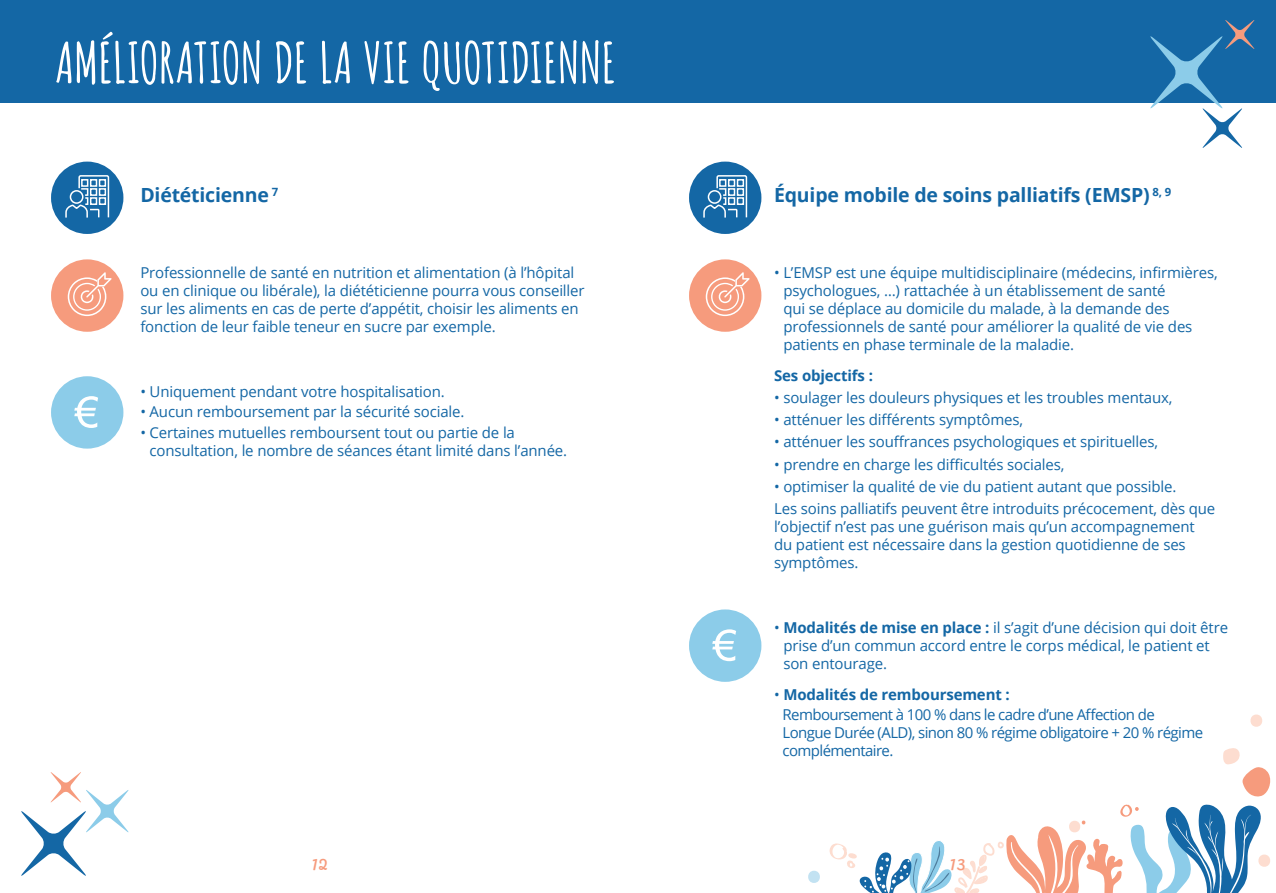
<style>
.page{position:relative;width:1276px;height:893px;background:#fff}
.page>*{position:absolute;margin:0;border:0;box-sizing:border-box;transform-origin:0 0}
.t1{font:700 55.5px "Amatic SC";letter-spacing:-.015em;color:#fff}
.t2{font:22.5px "Pacifico";color:#f69b7d}
.t3{font:700 19.5px "Open Sans";letter-spacing:-.01em;color:#1467a5}
.t4{font:15px/18px "Open Sans";letter-spacing:-.01em;color:#1467a5}
.t5{font:15px/18px "Open Sans";letter-spacing:-.04em;color:#1467a5}
.t6{font:700 15px "Open Sans";letter-spacing:-.01em;color:#1467a5}
.s1{font-weight:700}
.s2{font-weight:400}
</style>
<div class="page">
<div style="left:0;top:0;width:1276px;height:103px;background:#1467a5"></div>
<svg style="left:1223px;top:748px;width:47px;height:49px"></svg>
<svg style="left:1250px;top:714px;width:12px;height:13px"></svg>
<svg style="left:808px;top:871px;width:12px;height:12px"></svg>
<svg style="left:829px;top:804px;width:441px;height:89px"></svg>
<div style="left:51px;top:162px;width:72px;height:72px;background:#1467a5;border-radius:50%"></div>
<svg style="left:65px;top:175px;width:45px;height:88px"></svg>
<div style="left:689px;top:162px;width:72px;height:72px;background:#1467a5;border-radius:50%"></div>
<svg style="left:702px;top:175px;width:46px;height:88px"></svg>
<div style="left:51px;top:259px;width:72px;height:73px;background:#f69b7d;border-radius:50%"></div>
<svg style="left:68px;top:272px;width:44px;height:44px"></svg>
<div style="left:689px;top:259px;width:72px;height:73px;background:#f69b7d;border-radius:50%"></div>
<svg style="left:706px;top:272px;width:43px;height:44px"></svg>
<div style="left:51px;top:376px;width:72px;height:73px;background:#8ccce9;border-radius:50%"></div>
<svg style="left:74px;top:396px;width:24px;height:32px"></svg>
<div style="left:689px;top:609px;width:72px;height:73px;background:#8ccce9;border-radius:50%"></div>
<svg style="left:712px;top:629px;width:24px;height:32px"></svg>
<svg style="left:21px;top:772px;width:108px;height:104px"></svg>
<svg style="left:1150px;top:20px;width:104px;height:128px"></svg>
<p class="t1" style="left:55px;top:20px;width:562px">AMÉLIORATION DE LA VIE QUOTIDIENNE</p>
<p class="t3" style="left:140px;top:181px;width:139px">Diététicienne <sup>7</sup></p>
<p class="t4" style="left:140px;top:263px;width:446px">Professionnelle de santé en nutrition et alimentation (à l’hôpital ou en clinique ou libérale), la diététicienne pourra vous conseiller sur les aliments en cas de perte d’appétit, choisir les aliments en fonction de leur faible teneur en sucre par exemple.</p>
<p class="t4" style="left:140px;top:382px;width:306px">• Uniquement pendant votre hospitalisation.</p>
<p class="t4" style="left:140px;top:403px;width:326px">• Aucun remboursement par la sécurité sociale.</p>
<p class="t4" style="left:150px;top:423px;width:419px;text-indent:-9px">• Certaines mutuelles remboursent tout ou partie de la consultation, le nombre de séances étant limité dans l’année.</p>
<p class="t3" style="left:774px;top:181px;width:399px">Équipe mobile de soins palliatifs (EMSP) <sup>8,</sup> <sup>9</sup></p>
<p class="t4" style="left:783px;top:263px;width:436px;text-indent:-9px">• L’EMSP est une équipe multidisciplinaire (médecins, infirmières, psychologues, …) rattachée à un établissement de santé<br>qui se déplace au domicile du malade, à la demande des professionnels de santé pour améliorer la qualité de vie des patients en phase terminale de la maladie.</p>
<p class="t6" style="left:774px;top:364px;width:100px">Ses objectifs :</p>
<p class="t4" style="left:774px;top:388px;width:400px">• soulager les douleurs physiques et les troubles mentaux,</p>
<p class="t4" style="left:774px;top:410px;width:250px">• atténuer les différents symptômes,</p>
<p class="t4" style="left:774px;top:432px;width:385px">• atténuer les souffrances psychologiques et spirituelles,</p>
<p class="t4" style="left:774px;top:455px;width:292px">• prendre en charge les difficultés sociales,</p>
<p class="t4" style="left:774px;top:477px;width:404px">• optimiser la qualité de vie du patient autant que possible.</p>
<p class="t4" style="left:774px;top:499px;width:443px">Les soins palliatifs peuvent être introduits précocement, dès que l’objectif n’est pas une guérison mais qu’un accompagnement du patient est nécessaire dans la gestion quotidienne de ses symptômes.</p>
<p class="t4" style="left:783px;top:618px;width:446px;text-indent:-9px">• <span class="s1">Modalités de mise en place :</span> il s’agit d’une décision qui doit être prise d’un commun accord entre le corps médical, le patient et son entourage.</p>
<p class="t6" style="left:774px;top:684px;width:237px"><span class="s2">•</span> Modalités de remboursement :</p>
<p class="t5" style="left:782px;top:706px;width:422px">Remboursement à 100 % dans le cadre d’une Affection de<br>Longue Durée (ALD), sinon 80 % régime obligatoire + 20 % régime complémentaire.</p>
<h2 class="t2" style="left:310px;top:849px;width:18px">12</h2>
<h2 class="t2" style="left:948px;top:849px;width:18px">13</h2>
</div>
